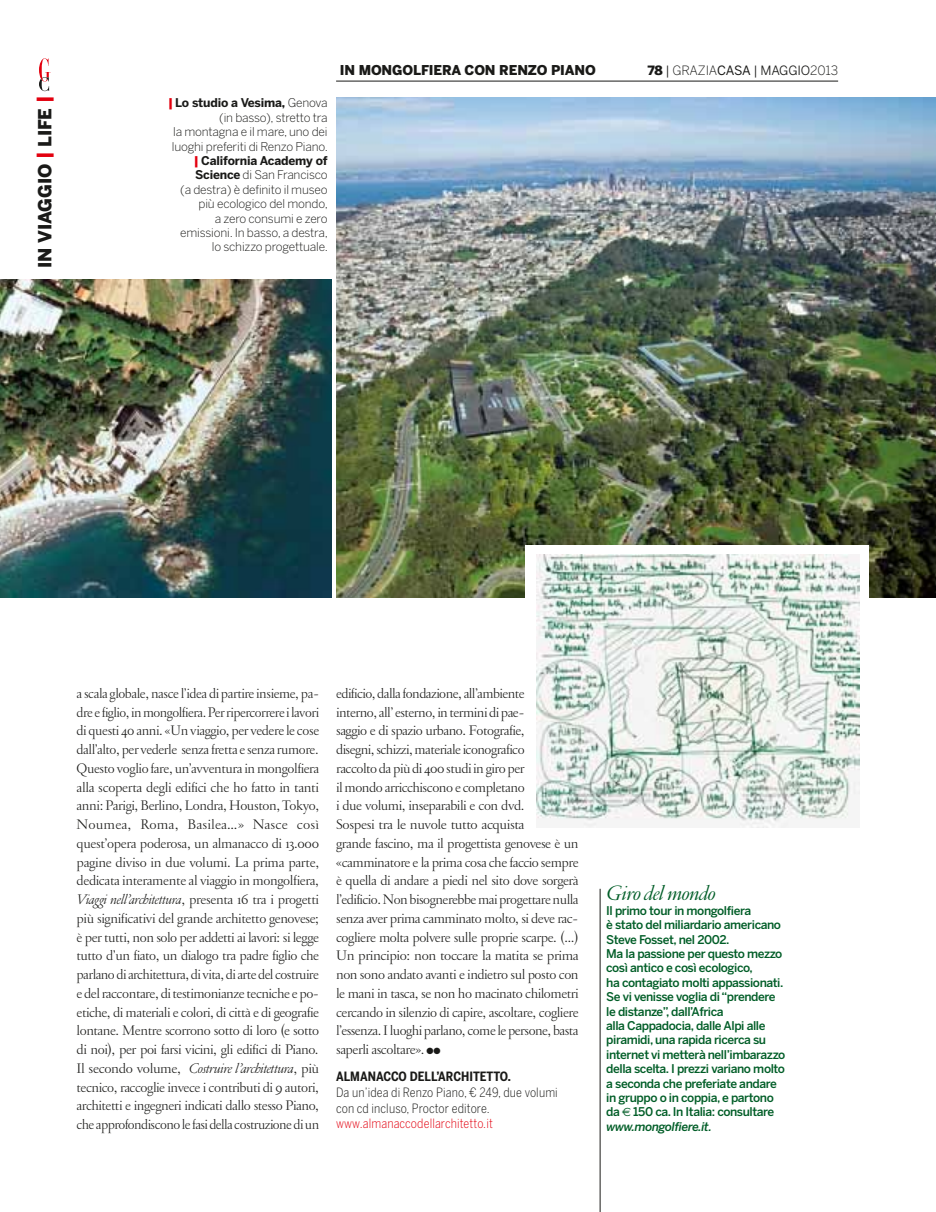
<style>
.page{position:relative;width:936px;height:1212px;background:#fff}
.page>*{position:absolute;margin:0;border:0;box-sizing:border-box;transform-origin:0 0}
.t1{font:italic 22.5px "Garamond FB Display";letter-spacing:-.015em;color:#005d27}
.t2{font:900 18px "Benton Sans";letter-spacing:-.01em;color:#1a1a18}
.t3{font:300 15px/18.8px "Garamond FB Text";letter-spacing:-.03em;color:#1a1a18}
.t4{font:900 13.5px "Benton Sans";letter-spacing:-.015em;color:#1a1a18}
.t5{font:300 12.75px/15.8px "Benton Sans Cond";letter-spacing:.01em;color:#1a1a18}
.t6{font:300 12.75px "Benton Sans";letter-spacing:-.01em;color:#1a1a18}
.t7{font:700 12.75px "Benton Sans Cond";color:#1a1a18}
.t8{font:500 12px/14.4px "Benton Sans";letter-spacing:-.035em;color:#005d27}
.t9{font:300 12px/14.4px "Benton Sans";letter-spacing:-.015em;color:#1a1a18;text-align:right}
.s1{color:#e3000f}
.s2{font-weight:900;color:#e3000f}
.s3{font-weight:700}
.s4{font-weight:900}
.s5{font-weight:400}
.s6{font-style:italic}
.s7{font-family:"Euro Sans";font-weight:400}
</style>
<div class="page">
<img style="left:0;top:280px;width:332px;height:317px">
<img style="left:336px;top:98px;width:599px;height:499px">
<div style="left:524px;top:546px;width:344px;height:282px;background:#fff"></div>
<img style="left:536px;top:554px;width:323px;height:274px">
<svg style="left:39px;top:58px;width:12px;height:33px"></svg>
<hr style="left:336px;top:81px;width:502px;height:1px;background:#1a1a18">
<hr style="left:599px;top:889px;width:1px;height:323px;background:#1a1a18">
<p class="t2" style="left:34px;top:268px;width:173px;rotate:-90deg">IN VIAGGIO <span class="s1">|</span> LIFE <span class="s1">|</span></p>
<p class="t9" style="left:168px;top:96px;width:161px"><span class="s2">|</span> <span class="s3">Lo studio a Vesima,</span> Genova (in basso), stretto tra<br>la montagna e il mare, uno dei luoghi preferiti di Renzo Piano. <span class="s2">|</span> <span class="s3">California Academy of<br>Science</span> di San Francisco<br>(a destra) è definito il museo più ecologico del mondo,<br>a zero consumi e zero emissioni. In basso, a destra, lo schizzo progettuale.</p>
<p class="t4" style="left:340px;top:62px;width:41px">IN MONGOLFIE</p>
<p class="t4" style="left:442px;top:62px;width:42px">RA CONREN</p>
<p class="t4" style="left:528px;top:62px;width:42px">ZO PIANO</p>
<p class="t6" style="left:647px;top:62px;width:192px"><span class="s4">78</span> <span class="s5">|</span> GRAZIA<span class="s5">CASA</span> <span class="s5">| MAGGIO</span>2013</p>
<p class="t3" style="left:77px;top:685px;width:244px;text-align:justify">a scala globale, nasce l’idea di partire insieme, pa&shy;dre e figlio, in mongolfiera. Per ripercorrere i lavori di questi 40 anni. «Un viaggio, per vedere le cose dall’alto, per vederle senza fretta e senza rumore.<br>Questo voglio fare, un’avventura in mongolfiera alla scoperta degli edifici che ho fatto in tanti anni: Parigi, Berlino, Londra, Houston, Tokyo, Noumea, Roma, Basilea…» Nasce così quest’opera poderosa, un almanacco di 13.000 pagine diviso in due volumi. La prima parte, dedicata interamente al viaggio in mongolfiera, <span class="s6">Viaggi nell’architettura</span>, presenta 16 tra i progetti più significativi del grande architetto genovese; è per tutti, non solo per addetti ai lavori: si legge tutto d’un fiato, un dialogo tra padre figlio che parlano di architettura, di vita, di arte del costruire e del raccontare, di testimonianze tecniche e po&shy;etiche, di materiali e colori, di città e di geografie lontane. Mentre scorrono sotto di loro (e sotto di noi), per poi farsi vicini, gli edifici di Piano.<br>Il secondo volume, <span class="s6">Costruire l’architettura</span>, più tecnico, raccoglie invece i contributi di 9 autori, architetti e ingegneri indicati dallo stesso Piano, che approfondiscono le fasi della costruzione di un</p>
<p class="t3" style="left:336px;top:685px;width:244px">edificio, dalla fondazione, all’ambiente<br>interno, all’ esterno, in termini di pae-<br>saggio e di spazio urbano. Fotografie,<br>disegni, schizzi, materiale iconografico<br>raccolto da più di 400 studi in giro per<br>il mondo arricchiscono e completano<br>i due volumi, inseparabili e con dvd.<br>Sospesi tra le nuvole tutto acquista<br>grande fascino, ma il progettista genovese è un «camminatore e la prima cosa che faccio sempre è quella di andare a piedi nel sito dove sorgerà l’edificio. Non bisognerebbe mai progettare nulla senza aver prima camminato molto, si deve rac&shy;cogliere molta polvere sulle proprie scarpe. (…)<br>Un principio: non toccare la matita se prima non sono andato avanti e indietro sul posto con le mani in tasca, se non ho macinato chilometri cercando in silenzio di capire, ascoltare, cogliere l’essenza. I luoghi parlano, come le persone, basta saperli ascoltare». ●●</p>
<p class="t7" style="left:336px;top:1069px;width:33px">ALMANACC</p>
<p class="t5" style="left:336px;top:1068px;width:223px;text-indent:63px"><span class="s3">O DELL’ARCHITETTO.<br></span>Da un’idea di Renzo Piano, € 249, due volumi con cd incluso, Proctor editore. <span class="s1">www.almanaccodellarchitetto.it</span></p>
<p class="t1" style="left:606px;top:881px;width:111px">Giro del mondo</p>
<p class="t8" style="left:606px;top:903px;width:180px">Il primo tour in mongolfiera<br>è stato del miliardario americano<br>Steve Fosset, nel 2002.<br>Ma la passione per questo mezzo così antico e così ecologico,<br>ha contagiato molti appassionati.<br>Se vi venisse voglia di “prendere le distanze”, dall’Africa<br>alla Cappadocia, dalle Alpi alle piramidi, una rapida ricerca su internet vi metterà nell’imbarazzo della scelta. I prezzi variano molto a seconda che preferiate andare in gruppo o in coppia, e partono da <span class="s7">€</span> 150 ca. In Italia: consultare <span class="s6">www.mongolfiere.it.</span></p>
</div>
